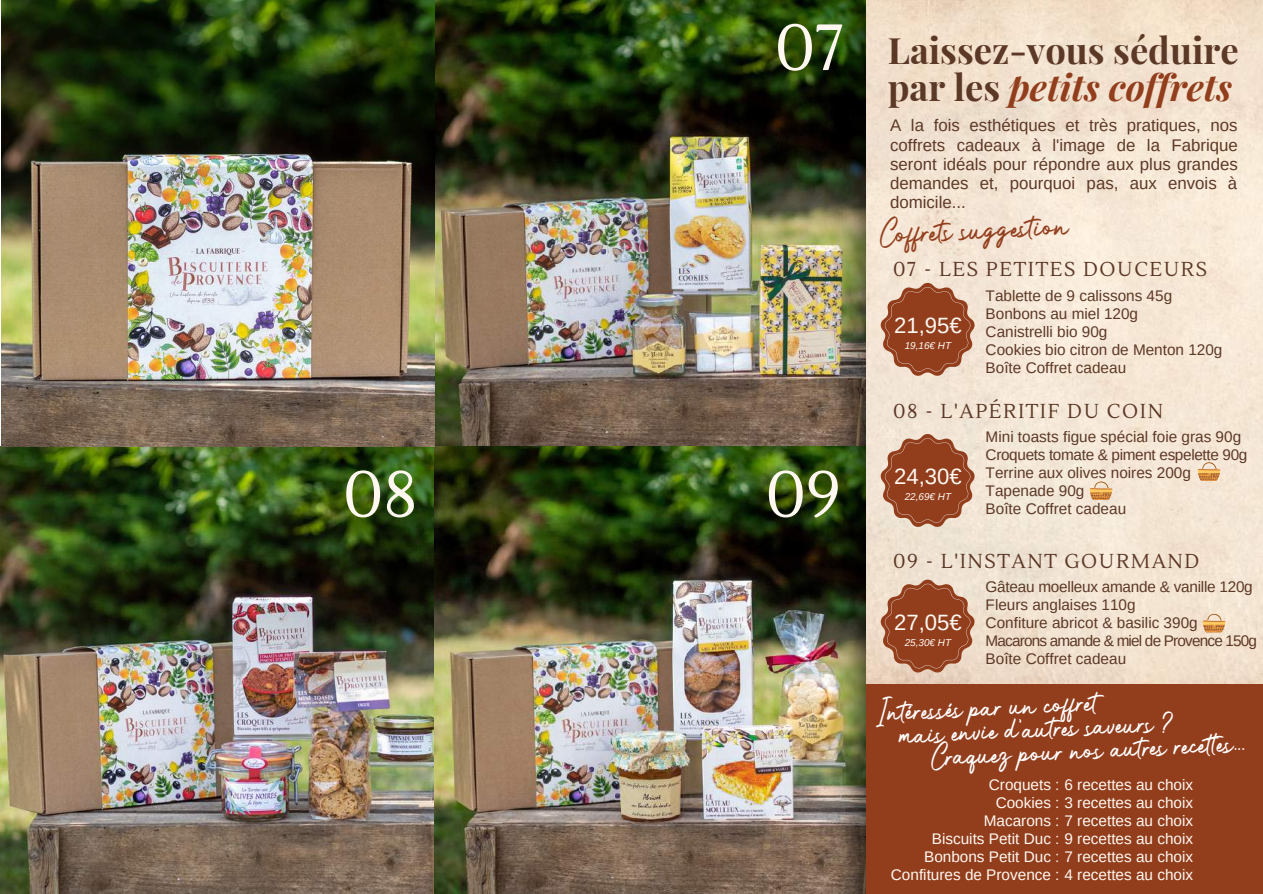
<style>
.page{position:relative;width:1263px;height:894px;background:#fff}
.page>*{position:absolute;margin:0;border:0;box-sizing:border-box;transform-origin:0 0}
.t1{font:65.1px "Lustria";color:#fff8f1}
.t2{font:700 36.3px/37px "Playfair Display";color:#5c3826}
.t3{font:22.05px "Arimo";color:#fff8f1}
.t4{font:21.9px "Anantha Signature";color:#923e1d}
.t5{font:20.4px "Anantha Signature";color:#fff}
.t6{font:20.1px "Lustria";letter-spacing:.075em;color:#5c3826}
.t7{font:16.8px/19px "Arimo";color:#5c3826;text-align:justify}
.t8{font:15.3px/18px "Arimo";color:#5c3826}
.t9{font:15.3px/18px "Arimo";color:#fff8f1;text-align:right}
.t10{font:italic 9.9px "Arimo";color:#fff8f1}
.s1{font-style:italic;color:#923e1d}
</style>
<div class="page">
<img style="left:0;top:0;width:826px;height:893px">
<img style="left:826px;top:0;width:437px;height:893px">
<img style="left:866px;top:0;width:397px;height:705px">
<svg style="left:880px;top:282px;width:95px;height:94px;background:#af6f54"></svg>
<svg style="left:880px;top:433px;width:95px;height:94px;background:#ae7054"></svg>
<svg style="left:880px;top:578px;width:95px;height:95px;background:#ae6f52"></svg>
<div style="left:866px;top:684px;width:396px;height:209px;background:#923e1d"></div>
<svg style="left:1203px;top:613px;width:22px;height:19px"></svg>
<svg style="left:1090px;top:480px;width:22px;height:20px"></svg>
<svg style="left:1198px;top:461px;width:22px;height:19px"></svg>
<h1 class="t1" style="left:343px;top:454px;width:76px">08</h1>
<h1 class="t1" style="left:775px;top:8px;width:71px">07</h1>
<h1 class="t1" style="left:766px;top:454px;width:77px">09</h1>
<h2 class="t2" style="left:888px;top:31px;width:352px">Laissez-vous séduire par les <span class="s1">petits coffrets</span></h2>
<p class="t7" style="left:890px;top:116px;width:349px">A la fois esthétiques et très pratiques, nos coffrets cadeaux à l'image de la Fabrique seront idéals pour répondre aux plus grandes demandes et, pourquoi pas, aux envois à domicile...</p>
<h3 class="t4" style="left:879px;top:222px;width:191px;rotate:-3deg">Coffrets suggestion</h3>
<h3 class="t6" style="left:893px;top:257px;width:315px">07 - LES PETITES DOUCEURS</h3>
<h3 class="t3" style="left:894px;top:313px;width:69px">21,95€</h3>
<p class="t10" style="left:905px;top:340px;width:48px">19,16€ HT</p>
<p class="t8" style="left:986px;top:286px;width:238px">Tablette de 9 calissons 45g<br>Bonbons au miel 120g<br>Canistrelli bio 90g<br>Cookies bio citron de Menton 120g<br>Boîte Coffret cadeau</p>
<h3 class="t6" style="left:893px;top:398px;width:271px">08 - L'APÉRITIF DU COIN</h3>
<h3 class="t3" style="left:894px;top:464px;width:69px">24,30€</h3>
<p class="t10" style="left:905px;top:491px;width:48px">22,69€ HT</p>
<p class="t8" style="left:986px;top:428px;width:263px">Mini toasts figue spécial foie gras 90g<br>Croquets tomate &amp; piment espelette 90g<br>Terrine aux olives noires 200g<br>Tapenade 90g<br>Boîte Coffret cadeau</p>
<h3 class="t6" style="left:893px;top:548px;width:308px">09 - L'INSTANT GOURMAND</h3>
<h3 class="t3" style="left:894px;top:610px;width:69px">27,05€</h3>
<p class="t10" style="left:905px;top:636px;width:48px">25,30€ HT</p>
<p class="t8" style="left:986px;top:578px;width:273px">Gâteau moelleux amande &amp; vanille 120g<br>Fleurs anglaises 110g<br>Confiture abricot &amp; basilic 390g<br>Macarons amande &amp; miel de Provence 150g<br>Boîte Coffret cadeau</p>
<h3 class="t5" style="left:875px;top:701px;width:224px;rotate:-3deg">Intéressés par un coffret</h3>
<h3 class="t5" style="left:899px;top:723px;width:277px;rotate:-3deg">mais envie d'autres saveurs ?</h3>
<h3 class="t5" style="left:931px;top:746px;width:315px;rotate:-3deg">Craquez pour nos autres recet es...</h3>
<p class="t9" style="left:891px;top:775px;width:304px">Croquets : 6 recettes au choix<br>Cookies : 3 recettes au choix<br>Macarons : 7 recettes au choix<br>Biscuits Petit Duc : 9 recettes au choix Bonbons Petit Duc : 7 recettes au choix Confitures de Provence : 4 recettes au choix</p>
</div>
